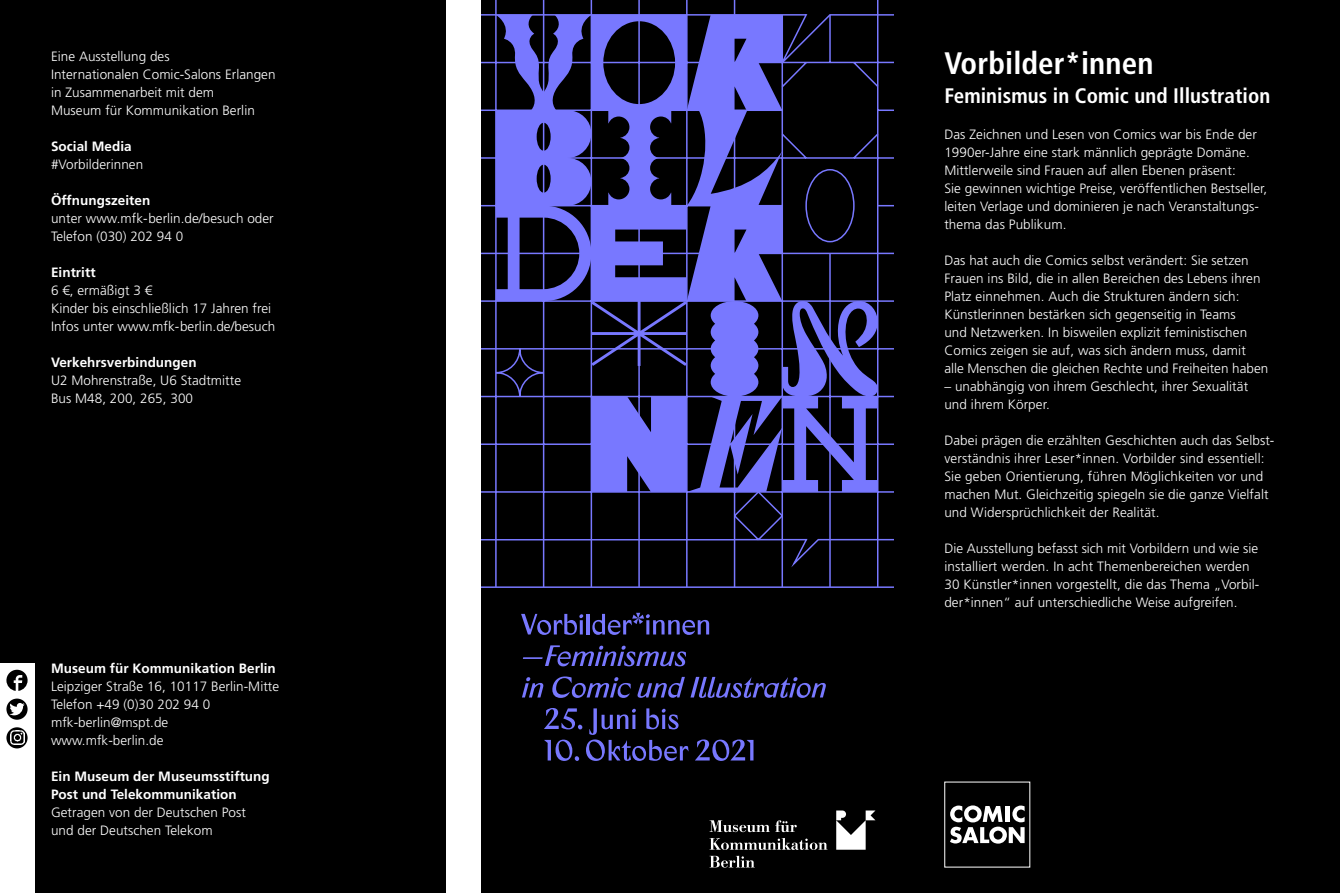
<style>
.page{position:relative;width:1340px;height:893px;background:#fff}
.page>*{position:absolute;margin:0;border:0;box-sizing:border-box;transform-origin:0 0}
.t1{font:700 condensed 31.05px "Frutiger LT Std";letter-spacing:.005em;color:#fff}
.t2{font:700 condensed 21px "Frutiger LT Std";letter-spacing:.005em;color:#fff}
.t3{font:300 13.5px/18px "Frutiger LT Std";letter-spacing:.005em;color:#fff}
.t4{font:700 13.5px/18px "Frutiger LT Std";letter-spacing:.005em;color:#fff}
</style>
<div class="page">
<div style="left:0;top:0;width:1339px;height:893px;background:#000"></div>
<div style="left:0;top:664px;width:34px;height:229px;background:#fff"></div>
<svg style="left:6px;top:727px;width:22px;height:21px"></svg>
<svg style="left:6px;top:699px;width:22px;height:21px"></svg>
<svg style="left:6px;top:670px;width:22px;height:21px"></svg>
<img style="left:10px;top:731px;width:14px;height:14px">
<svg style="left:950px;top:805px;width:74px;height:39px"></svg>
<svg style="left:480px;top:492px;width:413px;height:97px"></svg>
<svg style="left:480px;top:13px;width:413px;height:479px"></svg>
<svg style="left:544px;top:708px;width:144px;height:53px"></svg>
<svg style="left:695px;top:739px;width:58px;height:22px"></svg>
<svg style="left:521px;top:614px;width:62px;height:21px"></svg>
<hr style="left:580px;top:620px;width:3px;height:14px;background:#7878ff">
<hr style="left:586px;top:614px;width:3px;height:20px;background:#7878ff">
<svg style="left:592px;top:613px;width:117px;height:22px"></svg>
<svg style="left:523px;top:645px;width:163px;height:21px"></svg>
<svg style="left:522px;top:677px;width:21px;height:20px"></svg>
<svg style="left:552px;top:676px;width:78px;height:22px"></svg>
<svg style="left:637px;top:677px;width:188px;height:21px"></svg>
<svg style="left:709px;top:820px;width:60px;height:12px"></svg>
<svg style="left:775px;top:820px;width:21px;height:12px"></svg>
<svg style="left:709px;top:838px;width:118px;height:12px"></svg>
<svg style="left:709px;top:856px;width:45px;height:12px"></svg>
<svg style="left:836px;top:810px;width:39px;height:40px"></svg>
<div style="left:446px;top:0;width:34px;height:893px;background:#fff"></div>
<p class="t3" style="left:51px;top:48px;width:226px">Eine Ausstellung des<br>Internationalen Comic-Salons Erlangen in Zusammenarbeit mit dem<br>Museum für Kommunikation Berlin</p>
<p class="t4" style="left:51px;top:138px;width:82px">Social Media</p>
<p class="t3" style="left:51px;top:156px;width:94px">#Vorbilderinnen</p>
<p class="t4" style="left:51px;top:192px;width:101px">Öffnungszeiten</p>
<p class="t3" style="left:51px;top:210px;width:224px">unter www.mfk-berlin.de/besuch oder<br>Telefon (030) 202 94 0</p>
<p class="t4" style="left:51px;top:264px;width:46px">Eintritt</p>
<p class="t3" style="left:51px;top:282px;width:226px">6 €, ermäßigt 3 €<br>Kinder bis einschließlich 17 Jahren frei<br>Infos unter www.mfk-berlin.de/besuch</p>
<p class="t4" style="left:51px;top:354px;width:147px">Verkehrsverbindungen</p>
<p class="t3" style="left:51px;top:372px;width:191px">U2 Mohrenstraße, U6 Stadtmitte<br>Bus M48, 200, 265, 300</p>
<p class="t4" style="left:51px;top:659px;width:226px">Museum für Kommunikation Berlin</p>
<p class="t3" style="left:51px;top:678px;width:230px">Leipziger Straße 16, 10117 Berlin-Mitte<br>Telefon +49 (0)30 202 94 0 mfk-berlin@mspt.de www.mfk-berlin.de</p>
<p class="t4" style="left:51px;top:767px;width:220px">Ein Museum der Museumsstiftung<br>Post und Telekommunikation</p>
<p class="t3" style="left:51px;top:804px;width:196px">Getragen von der Deutschen Post und der Deutschen Telekom</p>
<h1 class="t1" style="left:944px;top:45px;width:211px">Vorbilder*innen</h1>
<h2 class="t2" style="left:944px;top:83px;width:327px">Feminismus in Comic und Illustration</h2>
<p class="t3" style="left:944px;top:125px;width:324px">Das Zeichnen und Lesen von Comics war bis Ende der 1990er-Jahre eine stark männlich geprägte Domäne.<br>Mittlerweile sind Frauen auf allen Ebenen präsent:<br>Sie gewinnen wichtige Preise, veröffentlichen Bestseller, leiten Verlage und dominieren je nach Veranstaltungs&shy;thema das Publikum.</p>
<p class="t3" style="left:944px;top:251px;width:325px">Das hat auch die Comics selbst verändert: Sie setzen Frauen ins Bild, die in allen Bereichen des Lebens ihren Platz einnehmen. Auch die Strukturen ändern sich:<br>Künstlerinnen bestärken sich gegenseitig in Teams<br>und Netzwerken. In bisweilen explizit feministischen Comics zeigen sie auf, was sich ändern muss, damit alle Menschen die gleichen Rechte und Freiheiten haben</p>
<p class="t3" style="left:944px;top:377px;width:305px">– unabhängig von ihrem Geschlecht, ihrer Sexualität und ihrem Körper.</p>
<p class="t3" style="left:944px;top:431px;width:331px">Dabei prägen die erzählten Geschichten auch das Selbst&shy;verständnis ihrer Leser*innen. Vorbilder sind essentiell:<br>Sie geben Orientierung, führen Möglichkeiten vor und machen Mut. Gleichzeitig spiegeln sie die ganze Vielfalt und Widersprüchlichkeit der Realität.</p>
<p class="t3" style="left:944px;top:539px;width:316px">Die Ausstellung befasst sich mit Vorbildern und wie sie installiert werden. In acht Themenbereichen werden 30 Künstler*innen vorgestellt, die das Thema „Vorbil&shy;der*innen“ auf unterschiedliche Weise aufgreifen.</p>
</div>
